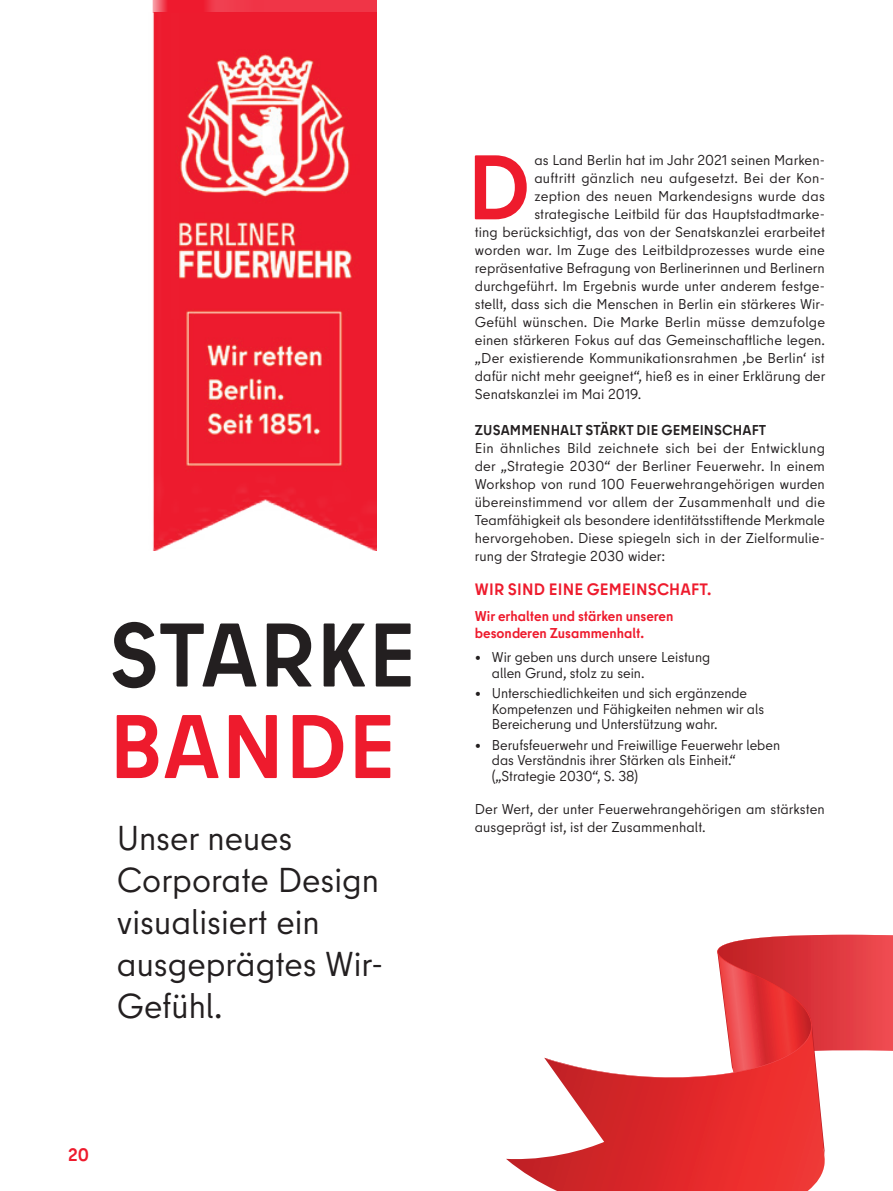
<style>
.page{position:relative;width:893px;height:1191px;background:#fff}
.page>*{position:absolute;margin:0;border:0;box-sizing:border-box;transform-origin:0 0}
.Fließtext_Initial{font:700 91.35px "Berlin Type";color:#ee1b2d}
.HEADLINE_60pt{font:700 90px/91.5px "Berlin Type";letter-spacing:.01em;color:#231f20}
.Vorspann_23pt{font:34.5px/42px "Berlin Type";color:#231f20}
.t1{font:700 18px "Berlin Type";color:#ee1b2d}
.Info_HEAD{font:700 16.5px "Berlin Type";letter-spacing:.01em;color:#ee1b2d}
.Fließtext_Initial-2{font:14.25px "Berlin Type";letter-spacing:.005em;color:#231f20}
.Fließtext{font:14.25px/18px "Berlin Type";letter-spacing:.005em;color:#231f20;text-align:justify}
.Aufzählung_light_Zah{font:14.25px/15.8px "Berlin Type";color:#231f20}
.ZAHL_subline{font:700 14.25px/17.1px "Berlin Type";color:#ee1b2d}
.Zwischenhead{font:700 14.25px "Berlin Type";letter-spacing:.01em;color:#231f20}
.s1{color:#ee1b2d}
</style>
<div class="page">
<img style="left:152px;top:0;width:225px;height:551px">
<img style="left:506px;top:934px;width:387px;height:257px">
<h2 class="HEADLINE_60pt" style="left:109px;top:610px;width:308px">STARKE<br><span class="s1">BANDE</span></h2>
<p class="Vorspann_23pt" style="left:117px;top:817px;width:268px">Unser neues<br>Corporate Design visualisiert ein ausgeprägtes Wir-<br>Gefühl.</p>
<p class="t1" style="left:68px;top:1143px;width:22px">20</p>
<p class="Fließtext_Initial" style="left:467px;top:129px;width:65px">D</p>
<p class="Fließtext_Initial-2" style="left:534px;top:151px;width:292px">as Land Berlin hat im Jahr 2021 seinen Marken-</p>
<p class="Fließtext_Initial-2" style="left:534px;top:169px;width:292px">auftritt gänzlich neu aufgesetzt. Bei der Kon-</p>
<p class="Fließtext_Initial-2" style="left:534px;top:187px;width:292px">zeption des neuen Markendesigns wurde das</p>
<p class="Fließtext_Initial-2" style="left:534px;top:205px;width:292px">strategische Leitbild für das Hauptstadtmarke-</p>
<p class="Fließtext_Initial-2" style="left:475px;top:223px;width:352px">ting berücksichtigt, das von der Senatskanzlei erarbeitet</p>
<p class="Fließtext_Initial-2" style="left:475px;top:241px;width:352px">worden war. Im Zuge des Leitbildprozesses wurde eine</p>
<p class="Fließtext_Initial-2" style="left:475px;top:259px;width:351px">repräsentative Befragung von Berlinerinnen und Berlinern</p>
<p class="Fließtext_Initial-2" style="left:475px;top:277px;width:352px">durchgeführt. Im Ergebnis wurde unter anderem festge-</p>
<p class="Fließtext_Initial-2" style="left:475px;top:295px;width:352px">stellt, dass sich die Menschen in Berlin ein stärkeres Wir-</p>
<p class="Fließtext_Initial-2" style="left:475px;top:313px;width:352px">Gefühl wünschen. Die Marke Berlin müsse demzufolge</p>
<p class="Fließtext_Initial-2" style="left:475px;top:331px;width:352px">einen stärkeren Fokus auf das Gemeinschaftliche legen.</p>
<p class="Fließtext_Initial-2" style="left:475px;top:349px;width:351px">„Der existierende Kommunikationsrahmen ,be Berlin‘ ist</p>
<p class="Fließtext_Initial-2" style="left:475px;top:367px;width:352px">dafür nicht mehr geeignet“, hieß es in einer Erklärung der</p>
<p class="Fließtext_Initial-2" style="left:475px;top:385px;width:168px">Senatskanzlei im Mai 2019.</p>
<h3 class="Zwischenhead" style="left:475px;top:421px;width:293px">ZUSAMMENHALT STÄRKT DIE GEMEINSCHAFT</h3>
<p class="Fließtext" style="left:475px;top:439px;width:352px">Ein ähnliches Bild zeichnete sich bei der Entwicklung der „Strategie 2030“ der Berliner Feuerwehr. In einem Workshop von rund 100 Feuerwehrangehörigen wurden übereinstimmend vor allem der Zusammenhalt und die Teamfähigkeit als besondere identitätsstiftende Merkmale hervorgehoben. Diese spiegeln sich in der Zielformulie&shy;rung der Strategie 2030 wider:</p>
<h3 class="Info_HEAD" style="left:475px;top:579px;width:238px">WIR SIND EINE GEMEINSCHAFT.</h3>
<p class="ZAHL_subline" style="left:475px;top:607px;width:200px">Wir erhalten und stärken unseren besonderen Zusammenhalt.</p>
<p class="Aufzählung_light_Zah" style="left:492px;top:649px;width:220px;text-indent:-17px">• Wir geben uns durch unsere Leistung allen Grund, stolz zu sein.</p>
<p class="Aufzählung_light_Zah" style="left:492px;top:685px;width:274px;text-indent:-17px">• Unterschiedlichkeiten und sich ergänzende<br>Kompetenzen und Fähigkeiten nehmen wir als<br>Bereicherung und Unterstützung wahr.</p>
<p class="Aufzählung_light_Zah" style="left:492px;top:736px;width:290px;text-indent:-17px">• Berufsfeuerwehr und Freiwillige Feuerwehr leben das Verständnis ihrer Stärken als Einheit.“ („Strategie 2030“, S. 38)</p>
<p class="Fließtext" style="left:475px;top:799px;width:351px">Der Wert, der unter Feuerwehrangehörigen am stärksten ausgeprägt ist, ist der Zusammenhalt.</p>
</div>
